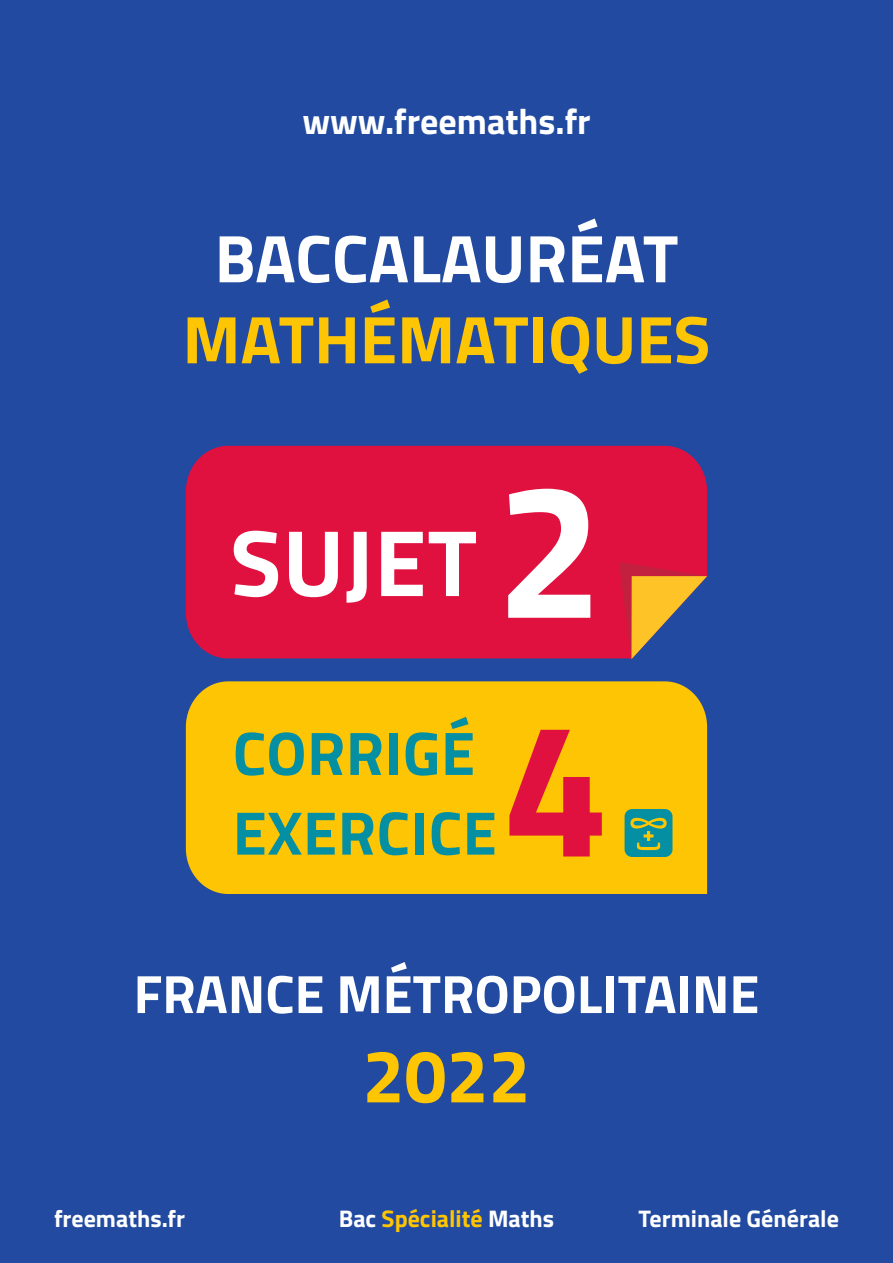
<style>
.page{position:relative;width:893px;height:1263px;background:#214aa0}
.page>*{position:absolute;margin:0;border:0;box-sizing:border-box;transform-origin:0 0}
.t1{font:700 192px "Titillium";color:#e1113f}
.t2{font:700 94.5px "Titillium";letter-spacing:.01em;color:#fff}
.t3{font:700 75px "Titillium";color:#fdc504}
.t4{font:700 67.5px "Titillium";color:#fdc504}
.t5{font:700 67.5px "Titillium";color:#fff}
.t6{font:700 61.5px/79.7px "Titillium";letter-spacing:.01em;color:#048fa2}
.t7{font:700 54px "Titillium";color:#fff}
.t8{font:700 36px "Titillium";color:#fff}
.t9{font:700 24px "Titillium";color:#fff}
.t10{font:700 24px "Titillium";color:#fdc504}
.s1{font-size:192px}
.s2{color:#fff}
</style>
<div class="page">
<div style="left:186px;top:446px;width:521px;height:212px;background:#e1113f"></div>
<div style="left:186px;top:681px;width:521px;height:213px;background:#fdc504"></div>
<svg style="left:618px;top:562px;width:89px;height:97px"></svg>
<svg style="left:625px;top:809px;width:47px;height:48px;background:#2f9886"></svg>
<h3 class="t8" style="left:302px;top:94px;width:290px">www.freemaths.fr</h3>
<h3 class="t5" style="left:215px;top:207px;width:465px">BACCALAURÉAT</h3>
<h3 class="t4" style="left:183px;top:288px;width:529px">MATHÉMATIQUES</h3>
<h2 class="t2" style="left:230px;top:491px;width:375px">SUJET <span class="s1">2</span></h2>
<h3 class="t6" style="left:233px;top:710px;width:266px">CORRIGÉ<br>EXERCICE</h3>
<p class="t1" style="left:502px;top:643px;width:109px">4</p>
<h3 class="t7" style="left:134px;top:953px;width:627px">FRANCE MÉTROPOLITAINE</h3>
<h3 class="t3" style="left:362px;top:1019px;width:169px">2022</h3>
<p class="t9" style="left:54px;top:1200px;width:133px">freemaths.fr</p>
<p class="t10" style="left:339px;top:1200px;width:217px"><span class="s2">Bac</span> Spécialité <span class="s2">Maths</span></p>
<p class="t9" style="left:639px;top:1200px;width:202px">Terminale Générale</p>
</div>
